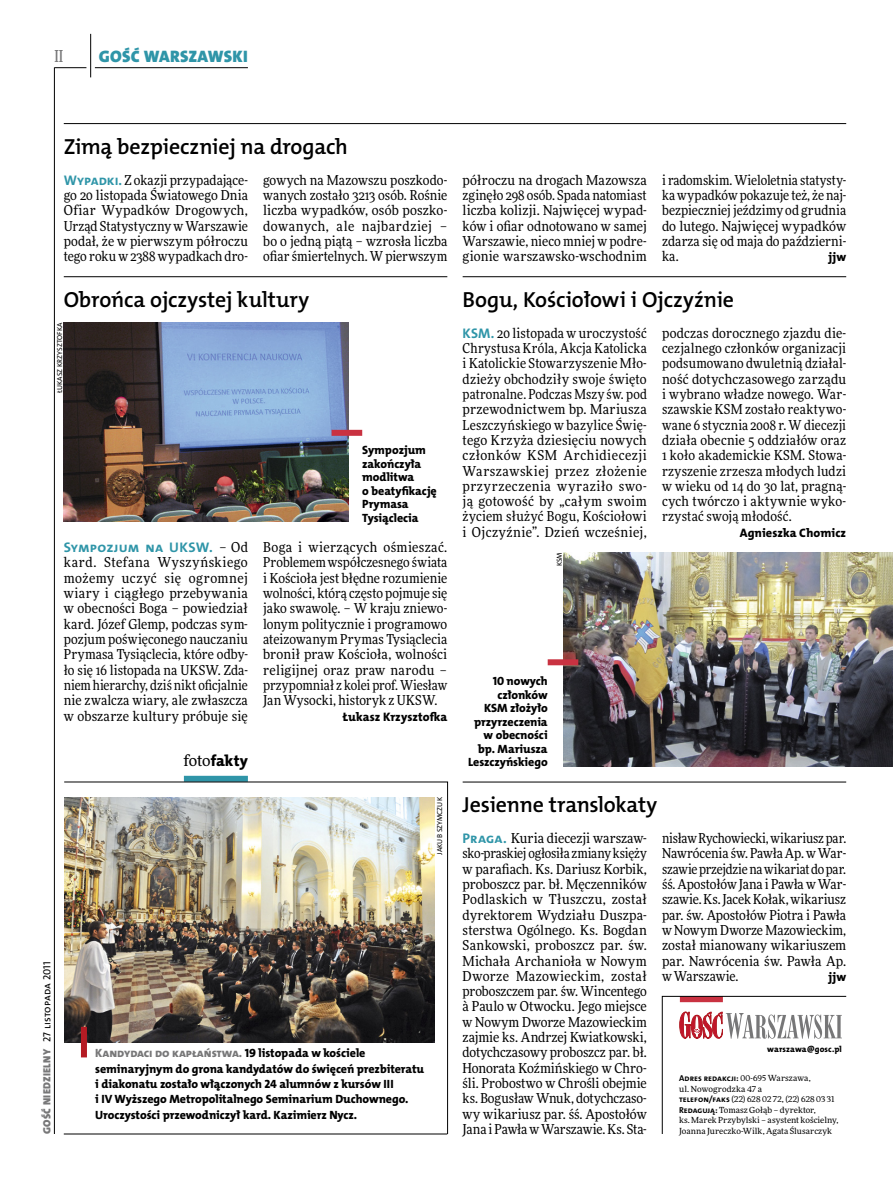
<style>
.page{position:relative;width:893px;height:1191px;background:#fff}
.page>*{position:absolute;margin:0;border:0;box-sizing:border-box;transform-origin:0 0}
.t1{font:21.9px "The Mix HP6 Se Bld";letter-spacing:-.01em;color:#000}
.t2{font:16.65px "The Mix HP9 Blk";letter-spacing:.02em;color:#2f95a8}
.t3{font:500 16.5px "Freeday Narrow";color:#777778;scale:.9 1}
.t4{font:15.75px "The Mix HP8 Ex Bld";color:#000}
.t5{font:13.95px "The Mix HP7 Bld";letter-spacing:.01em;color:#2f95a8}
.t6{font:13.65px/15.3px "Freeday Narrow News";letter-spacing:.005em;color:#000;text-align:justify}
.t7{font:12.3px "The Mix HP8 Ex Bld";letter-spacing:.005em;color:#000}
.t8{font:12px/13.5px "The Mix HP8 Ex Bld";letter-spacing:-.005em;color:#000}
.t9{font:10.5px "The Mix HP5 Plain";color:#000}
.t10{font:8.55px "The Mix HP8 Ex Bld";letter-spacing:.015em;color:#000}
.t11{font:8.4px/10.5px "Freeday News";letter-spacing:.005em;color:#000}
.t12{font:7.2px "The Mix HP5 Plain";letter-spacing:.005em;color:#000}
.s1{font-family:"The Mix HP7 Bld";font-size:13.95px;color:#2f95a8}
.s2{font-family:"Freeday Narrow News";font-size:13.65px;color:#000}
.s3{font-family:"Freeday News";font-size:15.45px}
.s4{font-family:"The Mix HP9 Blk";color:#777778}
.s5{color:#777778}
.s6{font-family:"The Mix HP7 Bld";font-size:8.55px}
</style>
<div class="page">
<hr style="left:54px;top:67px;width:1px;height:1067px;background:#000">
<hr style="left:90px;top:34px;width:1px;height:43px;background:#000">
<hr style="left:54px;top:67px;width:32px;height:1px;background:#000">
<hr style="left:95px;top:67px;width:153px;height:1px;background:#000">
<svg style="left:662px;top:996px;width:185px;height:138px"></svg>
<div style="left:184px;top:776px;width:64px;height:6px;background:#2f95a8"></div>
<img style="left:64px;top:781px;width:384px;height:353px">
<div style="left:81px;top:1026px;width:6px;height:31px;background:#b51b24"></div>
<hr style="left:463px;top:781px;width:383px;height:1px;background:#000">
<hr style="left:64px;top:1133px;width:383px;height:1px;background:#000">
<hr style="left:64px;top:276px;width:383px;height:1px;background:#000">
<img style="left:64px;top:322px;width:285px;height:199px">
<hr style="left:463px;top:276px;width:383px;height:1px;background:#000">
<img style="left:563px;top:552px;width:330px;height:214px">
<div style="left:332px;top:430px;width:30px;height:6px;background:#c93241"></div>
<div style="left:548px;top:659px;width:30px;height:6px;background:#c93241"></div>
<hr style="left:64px;top:123px;width:782px;height:1px;background:#000">
<p class="t3" style="left:54px;top:46px;width:11px">II</p>
<p class="t2" style="left:99px;top:46px;width:150px">GOŚĆ WARSZAWSKI</p>
<h1 class="t1" style="left:64px;top:132px;width:286px">Zimą bezpieczniej na drogach</h1>
<p class="t6" style="left:64px;top:172px;width:186px"><span class="s1">Wypadki.</span> Z okazji przypadające&shy;go 20 listopada Światowego Dnia Ofiar Wypadków Drogowych, Urząd Statystyczny w Warszawie podał, że w pierwszym półroczu tego roku w 2388 wypadkach dro-</p>
<p class="t6" style="left:263px;top:172px;width:186px">gowych na Mazowszu poszkodo&shy;wanych zostało 3213 osób. Rośnie liczba wypadków, osób poszko&shy;dowanych, ale najbardziej – bo o jedną piątą – wzrosła liczba ofiar śmiertelnych. W pierwszym</p>
<p class="t6" style="left:463px;top:172px;width:186px">półroczu na drogach Mazowsza zginęło 298 osób. Spada natomiast liczba kolizji. Najwięcej wypad&shy;ków i ofiar odnotowano w samej Warszawie, nieco mniej w podre&shy;gionie warszawsko-wschodnim</p>
<p class="t6" style="left:662px;top:172px;width:186px">i radomskim. Wieloletnia statysty&shy;ka wypadków pokazuje też, że naj&shy;bezpieczniej jeździmy od grudnia do lutego. Najwięcej wypadków zdarza się od maja do październi&shy;ka.</p>
<p class="t7" style="left:828px;top:249px;width:19px">jjw</p>
<h1 class="t1" style="left:64px;top:286px;width:247px">Obrońca ojczystej kultury</h1>
<p class="t12" style="left:55px;top:393px;width:72px;rotate:-90deg">Łukasz Krzysztofka</p>
<p class="t5" style="left:64px;top:538px;width:186px">Sympozjum na UKSW. <span class="s2">– Od</span></p>
<p class="t6" style="left:64px;top:555px;width:186px">kard. Stefana Wyszyńskiego możemy uczyć się ogromnej wiary i ciągłego przebywania w obecności Boga – powiedział kard. Józef Glemp, podczas sym&shy;pozjum poświęconego nauczaniu Prymasa Tysiąclecia, które odby&shy;ło się 16 listopada na UKSW. Zda&shy;niem hierarchy, dziś nikt oficjalnie nie zwalcza wiary, ale zwłaszcza w obszarze kultury próbuje się</p>
<p class="t4" style="left:184px;top:751px;width:66px"><span class="s3">foto</span>fakty</p>
<p class="t8" style="left:362px;top:443px;width:76px">Sympozjum zakończyła modlitwa<br>o beatyfikację<br>Prymasa<br>Tysiąclecia</p>
<p class="t6" style="left:263px;top:539px;width:186px">Boga i wierzących ośmieszać.<br>Problemem współczesnego świata i Kościoła jest błędne rozumienie wolności, którą często pojmuje się jako swawolę. – W kraju zniewo&shy;lonym politycznie i programowo ateizowanym Prymas Tysiąclecia bronił praw Kościoła, wolności religijnej oraz praw narodu – przypomniał z kolei prof. Wiesław Jan Wysocki, historyk z UKSW.</p>
<p class="t7" style="left:343px;top:708px;width:106px">Łukasz Krzysztofka</p>
<p class="t12" style="left:435px;top:854px;width:59px;rotate:-90deg">jakub szymczuk</p>
<p class="t9" style="left:40px;top:1134px;width:174px;rotate:-90deg"><span class="s4">GOŚĆ NIEDZIELNY</span> 27 listopada 2011</p>
<p class="t8" style="left:95px;top:1045px;width:330px;line-height:15.3px"><span class="s5">Kandydaci do kapłaństwa.</span> 19 listopada w kościele seminaryjnym do grona kandydatów do święceń prezbiteratu i diakonatu zostało włączonych 24 alumnów z kursów III<br>i IV Wyższego Metropolitalnego Seminarium Duchownego.<br>Uroczystości przewodniczył kard. Kazimierz Nycz.</p>
<h1 class="t1" style="left:463px;top:286px;width:273px">Bogu, Kościołowi i Ojczyźnie</h1>
<p class="t6" style="left:463px;top:325px;width:186px"><span class="s1">KSM.</span> 20 listopada w uroczystość Chrystusa Króla, Akcja Katolicka i Katolickie Stowarzyszenie Mło&shy;dzieży obchodziły swoje święto patronalne. Podczas Mszy św. pod przewodnictwem bp. Mariusza Leszczyńskiego w bazylice Świę&shy;tego Krzyża dziesięciu nowych członków KSM Archidiecezji Warszawskiej przez złożenie przyrzeczenia wyraziło swo&shy;ją gotowość by „całym swoim życiem służyć Bogu, Kościołowi i Ojczyźnie”. Dzień wcześniej,</p>
<p class="t6" style="left:662px;top:325px;width:186px">podczas dorocznego zjazdu die&shy;cezjalnego członków organizacji podsumowano dwuletnią działal&shy;ność dotychczasowego zarządu i wybrano władze nowego. War&shy;szawskie KSM zostało reaktywo&shy;wane 6 stycznia 2008 r. W diecezji działa obecnie 5 oddziałów oraz 1 koło akademickie KSM. Stowa&shy;rzyszenie zrzesza młodych ludzi w wieku od 14 do 30 lat, pragną&shy;cych twórczo i aktywnie wyko&shy;rzystać swoją młodość.</p>
<p class="t7" style="left:740px;top:525px;width:108px">Agnieszka Chomicz</p>
<p class="t12" style="left:555px;top:566px;width:16px;rotate:-90deg">ksm</p>
<p class="t8" style="left:468px;top:674px;width:81px;text-align:right">10 nowych członków<br>KSM złożyło przyrzeczenia w obecności bp. Mariusza<br>Leszczyńskiego</p>
<h1 class="t1" style="left:463px;top:791px;width:196px">Jesienne translokaty</h1>
<p class="t6" style="left:463px;top:830px;width:186px"><span class="s1">Praga.</span> Kuria diecezji warszaw&shy;sko-praskiej ogłosiła zmiany księży w parafiach. Ks. Dariusz Korbik, proboszcz par. bł. Męczenników Podlaskich w Tłuszczu, został dyrektorem Wydziału Duszpa&shy;sterstwa Ogólnego. Ks. Bogdan Sankowski, proboszcz par. św.<br>Michała Archanioła w Nowym Dworze Mazowieckim, został proboszczem par. św. Wincentego à Paulo w Otwocku. Jego miejsce w Nowym Dworze Mazowieckim zajmie ks. Andrzej Kwiatkowski, dotychczasowy proboszcz par. bł.<br>Honorata Koźmińskiego w Chro&shy;śli. Probostwo w Chrośli obejmie ks. Bogusław Wnuk, dotychczaso&shy;wy wikariusz par. śś. Apostołów Jana i Pawła w Warszawie. Ks. Sta-</p>
<p class="t6" style="left:662px;top:830px;width:186px">nisław Rychowiecki, wikariusz par.<br>Nawrócenia św. Pawła Ap. w War&shy;szawie przejdzie na wikariat do par. śś. Apostołów Jana i Pawła w War&shy;szawie. Ks. Jacek Kołak, wikariusz par. św. Apostołów Piotra i Pawła w Nowym Dworze Mazowieckim, został mianowany wikariuszem par. Nawrócenia św. Pawła Ap. w Warszawie.</p>
<p class="t7" style="left:828px;top:968px;width:19px">jjw</p>
<p class="t10" style="left:767px;top:1044px;width:76px">warszawa@gosc.pl</p>
<p class="t11" style="left:679px;top:1073px;width:161px"><span class="s6">Adres redakcji:</span> 00-695 Warszawa,<br>ul. Nowogrodzka 47 a<br><span class="s6">telefon/faks</span> (22) 628 02 72, (22) 628 03 31<br><span class="s6">Redagują:</span> Tomasz Gołąb – dyrektor,<br>ks. Marek Przybylski – asystent kościelny, Joanna Jureczko-Wilk, Agata Ślusarczyk</p>
</div>
